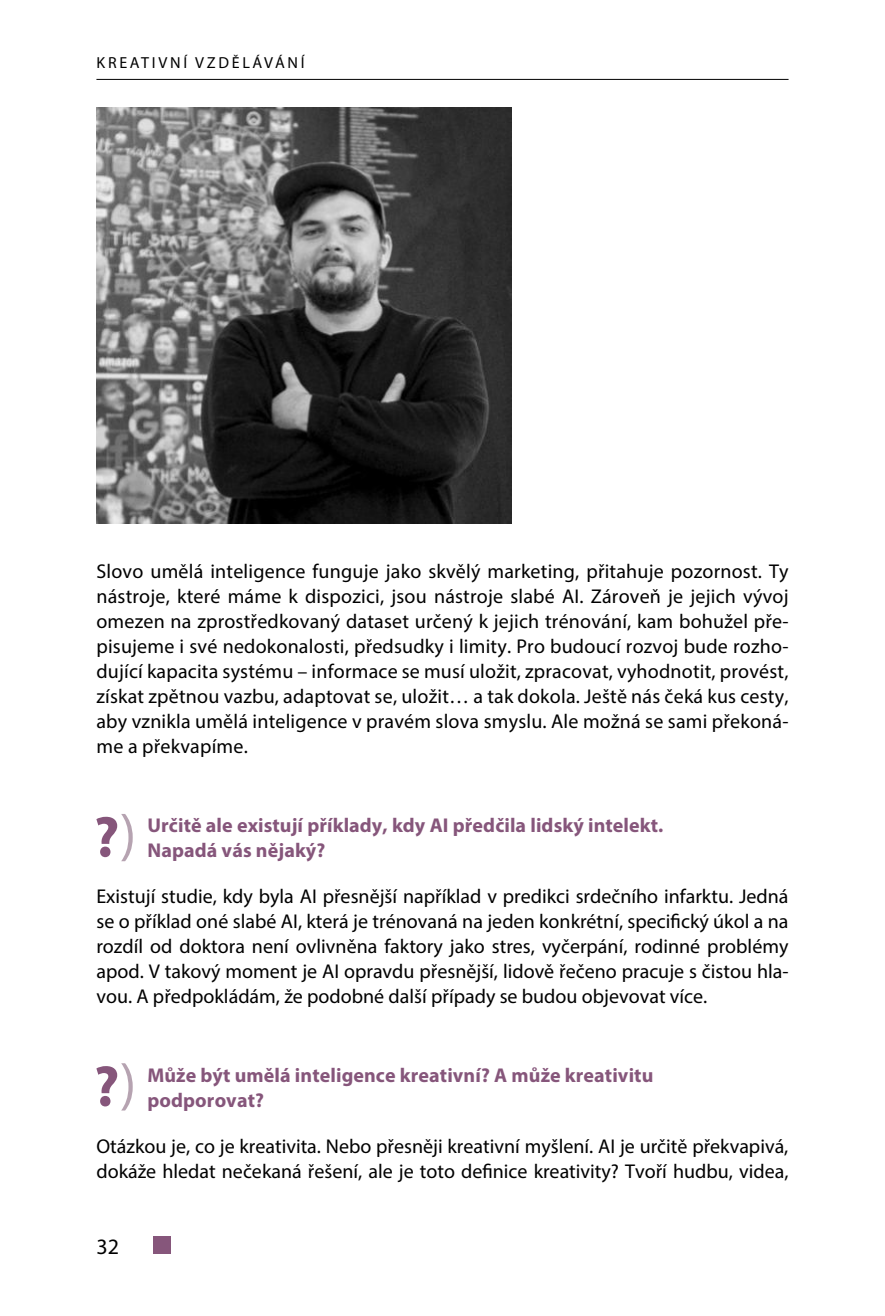
<style>
.page{position:relative;width:885px;height:1316px;background:#fff}
.page>*{position:absolute;margin:0;border:0;box-sizing:border-box;transform-origin:0 0}
.t1{font:700 58px "Myriad Pro";color:#86567b}
.t2{font:22px "Myriad Pro";color:#000}
.t3{font:20px/25px "Myriad Pro";color:#000;text-align:justify}
.t4{font:700 20px/25px "Myriad Pro";letter-spacing:.005em;color:#86567b}
.t5{font:16px "Myriad Pro";letter-spacing:.17em;color:#000}
.s1{font-weight:400;color:#b6a3b1}
</style>
<div class="page">
<hr style="left:96px;top:79px;width:692px;height:1px;background:#000">
<div style="left:153px;top:1236px;width:17px;height:17px;background:#86567b"></div>
<img style="left:96px;top:108px;width:416px;height:415px">
<p class="t5" style="left:97px;top:54px;width:209px">KREATIVNÍ VZDĚLÁVÁNÍ</p>
<p class="t3" style="left:96px;top:559px;width:693px">Slovo umělá inteligence funguje jako skvělý marketing, přitahuje pozornost. Ty nástroje, které máme k dispozici, jsou nástroje slabé AI. Zároveň je jejich vývoj omezen na zprostředkovaný dataset určený k jejich trénování, kam bohužel pře&shy;pisujeme i své nedokonalosti, předsudky i limity. Pro budoucí rozvoj bude rozho&shy;dující kapacita systému – informace se musí uložit, zpracovat, vyhodnotit, provést, získat zpětnou vazbu, adaptovat se, uložit… a tak dokola. Ještě nás čeká kus cesty, aby vznikla umělá inteligence v pravém slova smyslu. Ale možná se sami překoná&shy;me a překvapíme.</p>
<h1 class="t1" style="left:94px;top:805px;width:44px">?<span class="s1">)</span></h1>
<p class="t4" style="left:147px;top:813px;width:517px">Určitě ale existují příklady, kdy AI předčila lidský intelekt.<br>Napadá vás nějaký?</p>
<p class="t3" style="left:96px;top:884px;width:693px">Existují studie, kdy byla AI přesnější například v predikci srdečního infarktu. Jedná se o příklad oné slabé AI, která je trénovaná na jeden konkrétní, specifický úkol a na rozdíl od doktora není ovlivněna faktory jako stres, vyčerpání, rodinné problémy apod. V takový moment je AI opravdu přesnější, lidově řečeno pracuje s čistou hla&shy;vou. A předpokládám, že podobné další případy se budou objevovat více.</p>
<h1 class="t1" style="left:94px;top:1054px;width:44px">?<span class="s1">)</span></h1>
<p class="t4" style="left:147px;top:1063px;width:507px">Může být umělá inteligence kreativní? A může kreativitu podporovat?</p>
<p class="t3" style="left:96px;top:1134px;width:693px">Otázkou je, co je kreativita. Nebo přesněji kreativní myšlení. AI je určitě překvapivá, dokáže hledat nečekaná řešení, ale je toto definice kreativity? Tvoří hudbu, videa,</p>
<p class="t2" style="left:96px;top:1234px;width:24px">32</p>
</div>
